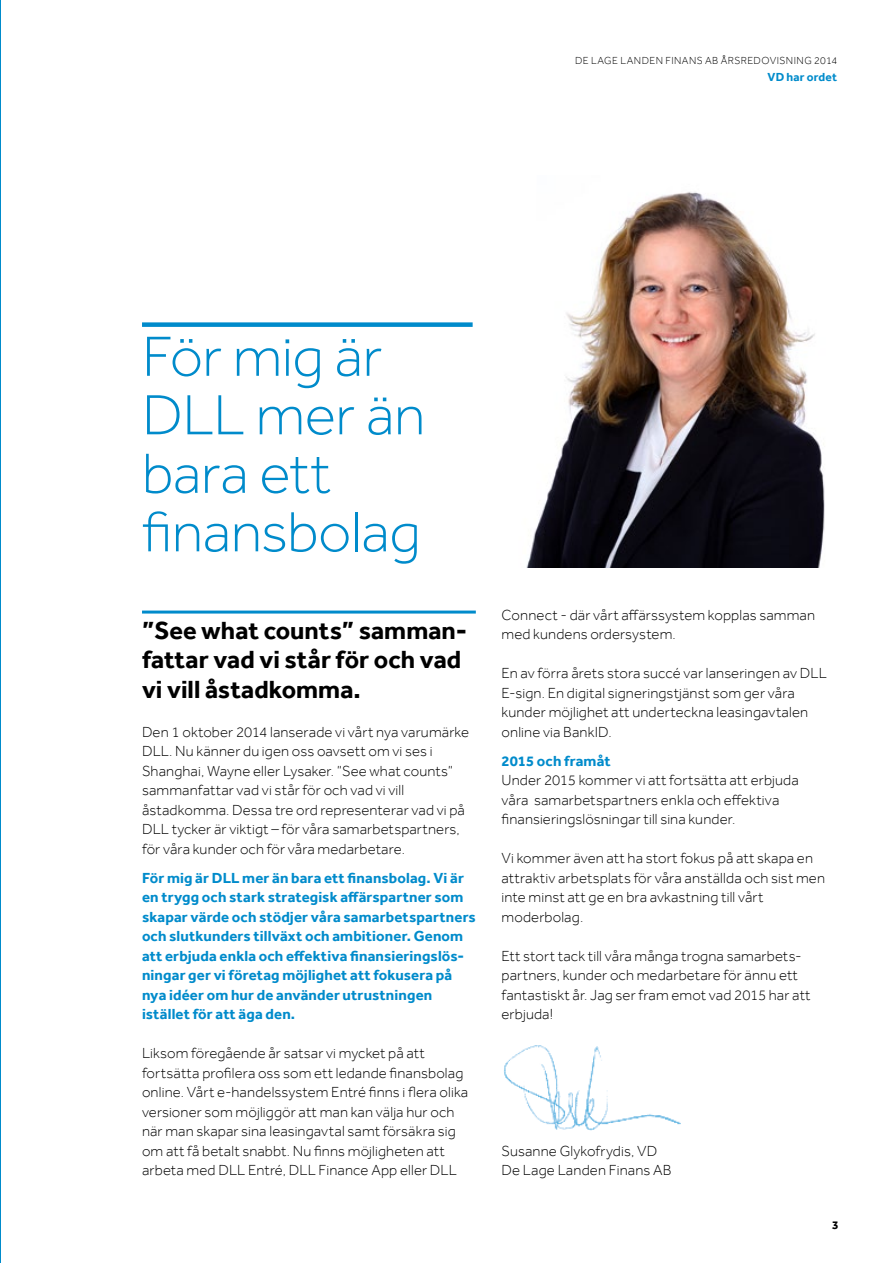
<style>
.page{position:relative;width:893px;height:1263px;background:#fff}
.page>*{position:absolute;margin:0;border:0;box-sizing:border-box;transform-origin:0 0}
.t1{font:300 58.5px/58.5px "Effra";letter-spacing:-.005em;color:#008bcb}
.t2{font:700 25.5px/29.2px "Effra";color:#000}
.t3{font:300 15px/19.5px "Effra";letter-spacing:.01em;color:#000}
.t4{font:700 15px/19.5px "Effra";letter-spacing:.01em;color:#008bcb}
.t5{font:700 12px "Effra";letter-spacing:.02em;color:#008bcb}
.t6{font:700 12px "Effra";color:#000}
.t7{font:300 10.5px "Effra";letter-spacing:.045em;color:#000}
</style>
<div class="page">
<hr style="left:0;top:0;width:1px;height:1263px;background:#008bcb">
<img style="left:504px;top:1045px;width:177px;height:86px">
<hr style="left:142px;top:610px;width:334px;height:3px;background:#008bcb">
<div style="left:142px;top:322px;width:331px;height:5px;background:#008bcb"></div>
<img style="left:526px;top:192px;width:299px;height:376px">
<p class="t7" style="left:575px;top:55px;width:264px">DE LAGE LANDEN FINANS AB ÅRSREDOVISNING 2014</p>
<p class="t5" style="left:767px;top:69px;width:71px">VD har ordet</p>
<h1 class="t1" style="left:142px;top:327px;width:285px">För mig är<br>DLL mer än bara ett finansbolag</h1>
<h2 class="t2" style="left:142px;top:615px;width:327px">”See what counts” samman&shy;fattar vad vi står för och vad vi vill åstadkomma.</h2>
<p class="t3" style="left:142px;top:722px;width:329px">Den 1 oktober 2014 lanserade vi vårt nya varumärke DLL. Nu känner du igen oss oavsett om vi ses i Shanghai, Wayne eller Lysaker. ”See what counts” sammanfattar vad vi står för och vad vi vill åstadkomma. Dessa tre ord representerar vad vi på DLL tycker är viktigt – för våra samarbetspartners, för våra kunder och för våra medarbetare.</p>
<p class="t4" style="left:142px;top:868px;width:335px">För mig är DLL mer än bara ett finansbolag. Vi är en trygg och stark strategisk affärspartner som skapar värde och stödjer våra samarbetspartners och slutkunders tillväxt och ambitioner. Genom att erbjuda enkla och effektiva finansieringslös&shy;ningar ger vi företag möjlighet att fokusera på nya idéer om hur de använder utrustningen istället för att äga den.</p>
<p class="t3" style="left:142px;top:1043px;width:328px">Liksom föregående år satsar vi mycket på att fortsätta profilera oss som ett ledande finansbolag online. Vårt e-handelssystem Entré finns i flera olika versioner som möjliggör att man kan välja hur och när man skapar sina leasingavtal samt försäkra sig om att få betalt snabbt. Nu finns möjligheten att arbeta med DLL Entré, DLL Finance App eller DLL</p>
<p class="t3" style="left:501px;top:605px;width:315px">Connect - där vårt affärssystem kopplas samman med kundens ordersystem.</p>
<p class="t3" style="left:501px;top:663px;width:327px">En av förra årets stora succé var lanseringen av DLL E-sign. En digital signeringstjänst som ger våra kunder möjlighet att underteckna leasingavtalen online via BankID.</p>
<p class="t4" style="left:501px;top:751px;width:111px">2015 och framåt</p>
<p class="t3" style="left:501px;top:770px;width:299px">Under 2015 kommer vi att fortsätta att erbjuda våra samarbetspartners enkla och effektiva finansieringslösningar till sina kunder.</p>
<p class="t3" style="left:501px;top:848px;width:325px">Vi kommer även att ha stort fokus på att skapa en attraktiv arbetsplats för våra anställda och sist men inte minst att ge en bra avkastning till vårt moderbolag.</p>
<p class="t3" style="left:501px;top:946px;width:311px">Ett stort tack till våra många trogna samarbets&shy;partners, kunder och medarbetare för ännu ett fantastiskt år. Jag ser fram emot vad 2015 har att erbjuda!</p>
<p class="t3" style="left:501px;top:1141px;width:171px">Susanne Glykofrydis, VD<br>De Lage Landen Finans AB</p>
<p class="t6" style="left:832px;top:1218px;width:8px">3</p>
</div>
